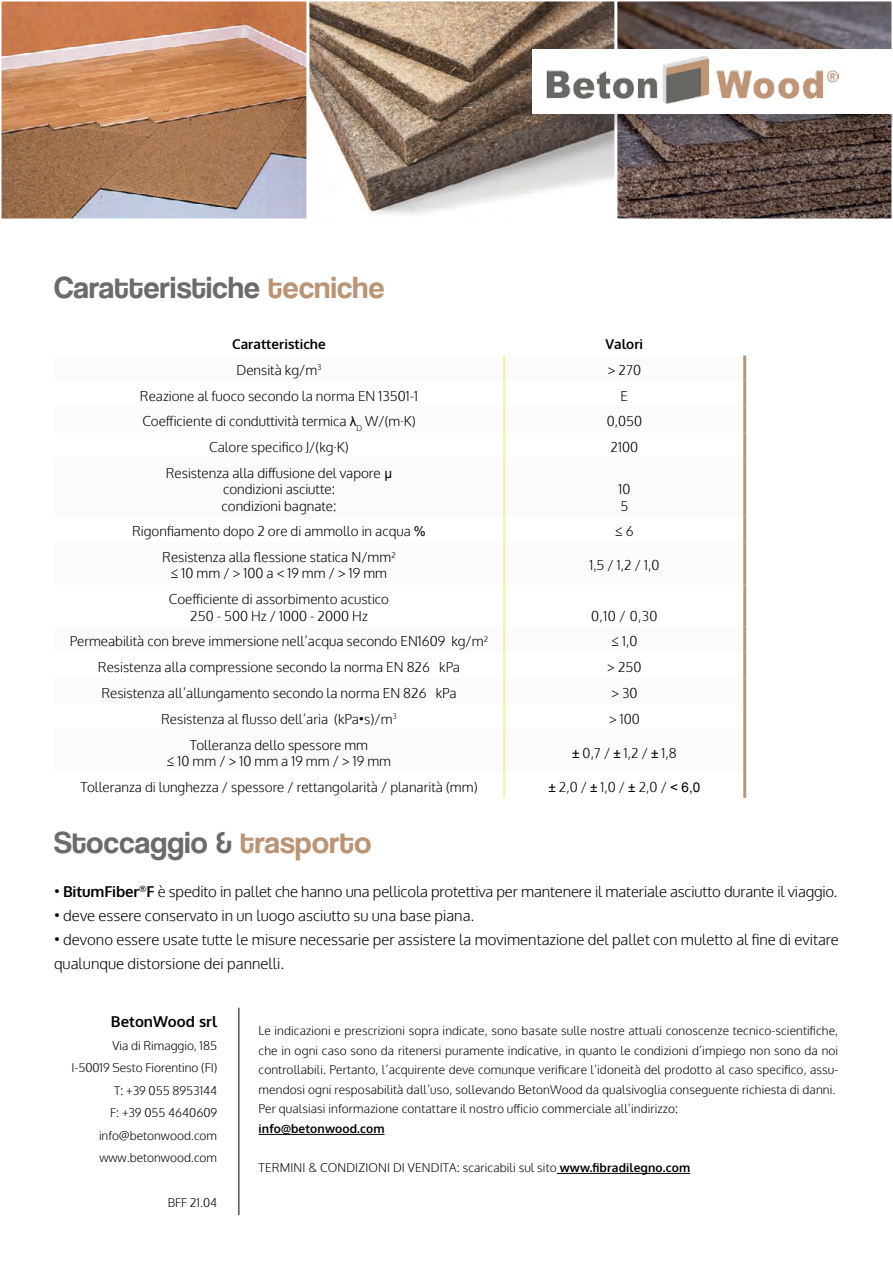
<style>
.page{position:relative;width:893px;height:1263px;background:#fff}
.page>*{position:absolute;margin:0;border:0;box-sizing:border-box;transform-origin:0 0}
.t1{font:31.5px "Coolvetica Rg";letter-spacing:.01em;color:#6b6b6e}
.t2{font:300 15px/24px "Oxygen";color:#000}
.t3{font:700 15px "Oxygen";color:#000}
.t4{font:300 13.5px/16.2px "Oxygen";color:#000;text-align:center}
.t5{font:700 13.5px "Oxygen";color:#000}
.t6{font:300 12px/22.5px "Oxygen";letter-spacing:.01em;color:#000;text-align:right}
.t7{font:700 12px "Oxygen";letter-spacing:.005em;color:#000}
.s1{color:#ba9475}
.s2{font-family:"Arial";font-weight:400}
.s3{font-weight:700}
</style>
<div class="page">
<hr style="left:239px;top:1008px;width:1px;height:207px;background:#000">
<hr style="left:259px;top:1134px;width:126px;height:1px;background:#000">
<hr style="left:557px;top:1173px;width:133px;height:1px;background:#000">
<svg style="left:1px;top:1px;width:306px;height:218px"></svg>
<svg style="left:617px;top:1px;width:275px;height:218px"></svg>
<svg style="left:309px;top:1px;width:306px;height:214px"></svg>
<div style="left:535px;top:51px;width:358px;height:81px;background:#000;opacity:.15"></div>
<div style="left:533px;top:49px;width:360px;height:64px;background:#fff"></div>
<img style="left:546px;top:57px;width:293px;height:46px">
<hr style="left:743px;top:355px;width:3px;height:26px;background:#ba9475">
<hr style="left:743px;top:381px;width:3px;height:25px;background:#ba9475">
<hr style="left:743px;top:406px;width:3px;height:26px;background:#ba9475">
<hr style="left:743px;top:432px;width:3px;height:26px;background:#ba9475">
<hr style="left:743px;top:458px;width:3px;height:58px;background:#ba9475">
<hr style="left:743px;top:516px;width:3px;height:26px;background:#ba9475">
<hr style="left:743px;top:542px;width:3px;height:42px;background:#ba9475">
<hr style="left:743px;top:584px;width:3px;height:42px;background:#ba9475">
<hr style="left:743px;top:626px;width:3px;height:26px;background:#ba9475">
<hr style="left:743px;top:652px;width:3px;height:26px;background:#ba9475">
<hr style="left:743px;top:678px;width:3px;height:26px;background:#ba9475">
<hr style="left:743px;top:704px;width:3px;height:26px;background:#ba9475">
<hr style="left:743px;top:730px;width:3px;height:42px;background:#ba9475">
<hr style="left:743px;top:772px;width:3px;height:26px;background:#ba9475">
<svg style="left:504px;top:355px;width:1px;height:103px"></svg>
<hr style="left:504px;top:458px;width:1px;height:58px;background:#fee542">
<svg style="left:504px;top:516px;width:1px;height:26px"></svg>
<hr style="left:504px;top:542px;width:1px;height:42px;background:#fee542">
<hr style="left:504px;top:584px;width:1px;height:42px;background:#fee542">
<svg style="left:504px;top:626px;width:1px;height:104px"></svg>
<hr style="left:504px;top:730px;width:1px;height:42px;background:#fee542">
<svg style="left:504px;top:772px;width:1px;height:26px"></svg>
<h1 class="t1" style="left:54px;top:269px;width:332px">Caratteristiche <span class="s1">tecniche</span></h1>
<p class="t5" style="left:232px;top:335px;width:95px">Caratteristiche</p>
<p class="t5" style="left:606px;top:335px;width:39px">Valori</p>
<p class="t4" style="left:236px;top:362px;width:87px">Densità kg/m<sup>3</sup></p>
<p class="t4" style="left:608px;top:362px;width:35px">&gt; 270</p>
<p class="t4" style="left:140px;top:388px;width:280px">Reazione al fuoco secondo la norma EN 13501-1</p>
<p class="t4" style="left:621px;top:388px;width:9px">E</p>
<p class="t4" style="left:142px;top:414px;width:275px">Coefficiente di conduttività termica <span class="s2">λ</span><sub>D</sub> W/(m·K)</p>
<p class="t4" style="left:607px;top:414px;width:37px">0,050</p>
<p class="t4" style="left:209px;top:440px;width:141px">Calore specifico J/(kg·K)</p>
<p class="t4" style="left:611px;top:440px;width:29px">2100</p>
<p class="t4" style="left:166px;top:466px;width:228px">Resistenza alla diffusione del vapore <span class="s2">μ </span>condizioni asciutte:<br>condizioni bagnate:</p>
<p class="t4" style="left:618px;top:482px;width:13px;text-align:left">10<br>5</p>
<p class="t4" style="left:132px;top:524px;width:295px">Rigonfiamento dopo 2 ore di ammollo in acqua <span class="s2">%</span></p>
<p class="t4" style="left:615px;top:524px;width:20px">≤ 6</p>
<p class="t4" style="left:162px;top:550px;width:235px">Resistenza alla flessione statica N/mm<sup>2 </sup>≤ 10 mm / &gt; 100 a &lt; 19 mm / &gt; 19 mm</p>
<p class="t4" style="left:589px;top:558px;width:71px">1,5 / 1,2 / 1,0</p>
<p class="t4" style="left:169px;top:592px;width:222px">Coefficiente di assorbimento acustico<br>250 - 500 Hz / 1000 - 2000 Hz</p>
<p class="t4" style="left:591px;top:608px;width:68px">0,10 / 0,30</p>
<p class="t4" style="left:70px;top:634px;width:420px">Permeabilità con breve immersione nell’acqua secondo EN1609 kg/m<sup>2</sup></p>
<p class="t4" style="left:611px;top:634px;width:28px">≤ 1,0</p>
<p class="t4" style="left:98px;top:660px;width:364px">Resistenza alla compressione secondo la norma EN 826 kPa</p>
<p class="t4" style="left:607px;top:660px;width:36px">&gt; 250</p>
<p class="t4" style="left:101px;top:685px;width:357px">Resistenza all’allungamento secondo la norma EN 826 kPa</p>
<p class="t4" style="left:611px;top:685px;width:28px">&gt; 30</p>
<p class="t4" style="left:161px;top:711px;width:237px">Resistenza al flusso dell’aria (kPa•s)/m<sup>3</sup></p>
<p class="t4" style="left:609px;top:711px;width:32px">&gt; 100</p>
<p class="t4" style="left:167px;top:737px;width:226px">Tolleranza dello spessore mm<br>≤ 10 mm / &gt; 10 mm a 19 mm / &gt; 19 mm</p>
<p class="t4" style="left:572px;top:745px;width:106px"><span class="s2">±</span> 0,7 / <span class="s2">±</span> 1,2 / <span class="s2">±</span> 1,8</p>
<p class="t4" style="left:80px;top:779px;width:399px">Tolleranza di lunghezza / spessore / rettangolarità / planarità (mm)</p>
<p class="t4" style="left:548px;top:779px;width:153px"><span class="s2">±</span> 2,0 / <span class="s2">±</span> 1,0 / <span class="s2">±</span> 2,0 / <span class="s2">&lt; 6,0</span></p>
<h1 class="t1" style="left:54px;top:824px;width:319px">Stoccaggio &amp; <span class="s1">trasporto</span></h1>
<p class="t2" style="left:54px;top:880px;width:785px">• <span class="s3">BitumFiber</span><sup>®</sup><span class="s3">F</span> è spedito in pallet che hanno una pellicola protettiva per mantenere il materiale asciutto durante il viaggio.</p>
<p class="t2" style="left:54px;top:904px;width:422px">• deve essere conservato in un luogo asciutto su una base piana.</p>
<p class="t2" style="left:54px;top:928px;width:786px">• devono essere usate tutte le misure necessarie per assistere la movimentazione del pallet con muletto al fine di evitare qualunque distorsione dei pannelli.</p>
<p class="t3" style="left:111px;top:1013px;width:108px">BetonWood srl</p>
<p class="t6" style="left:71px;top:1035px;width:147px">Via di Rimaggio, 185<br>I-50019 Sesto Fiorentino (FI)<br>T: +39 055 8953144<br>F: +39 055 4640609 info@betonwood.com www.betonwood.com</p>
<p class="t6" style="left:168px;top:1192px;width:51px">BFF 21.04</p>
<p class="t6" style="left:259px;top:1021px;width:581px;line-height:19.5px;text-align:left">Le indicazioni e prescrizioni sopra indicate, sono basate sulle nostre attuali conoscenze tecnico-scientifiche, che in ogni caso sono da ritenersi puramente indicative, in quanto le condizioni d’impiego non sono da noi controllabili. Pertanto, l’acquirente deve comunque verificare l’idoneità del prodotto al caso specifico, assu&shy;mendosi ogni resposabilità dall’uso, sollevando BetonWood da qualsivoglia conseguente richiesta di danni.<br>Per qualsiasi informazione contattare il nostro ufficio commerciale all’indirizzo:</p>
<p class="t7" style="left:259px;top:1121px;width:128px">info@betonwood.com</p>
<p class="t6" style="left:259px;top:1156px;width:433px">TERMINI &amp; CONDIZIONI DI VENDITA: scaricabili sul sito <span class="s3">www.fibradilegno.com</span></p>
</div>
